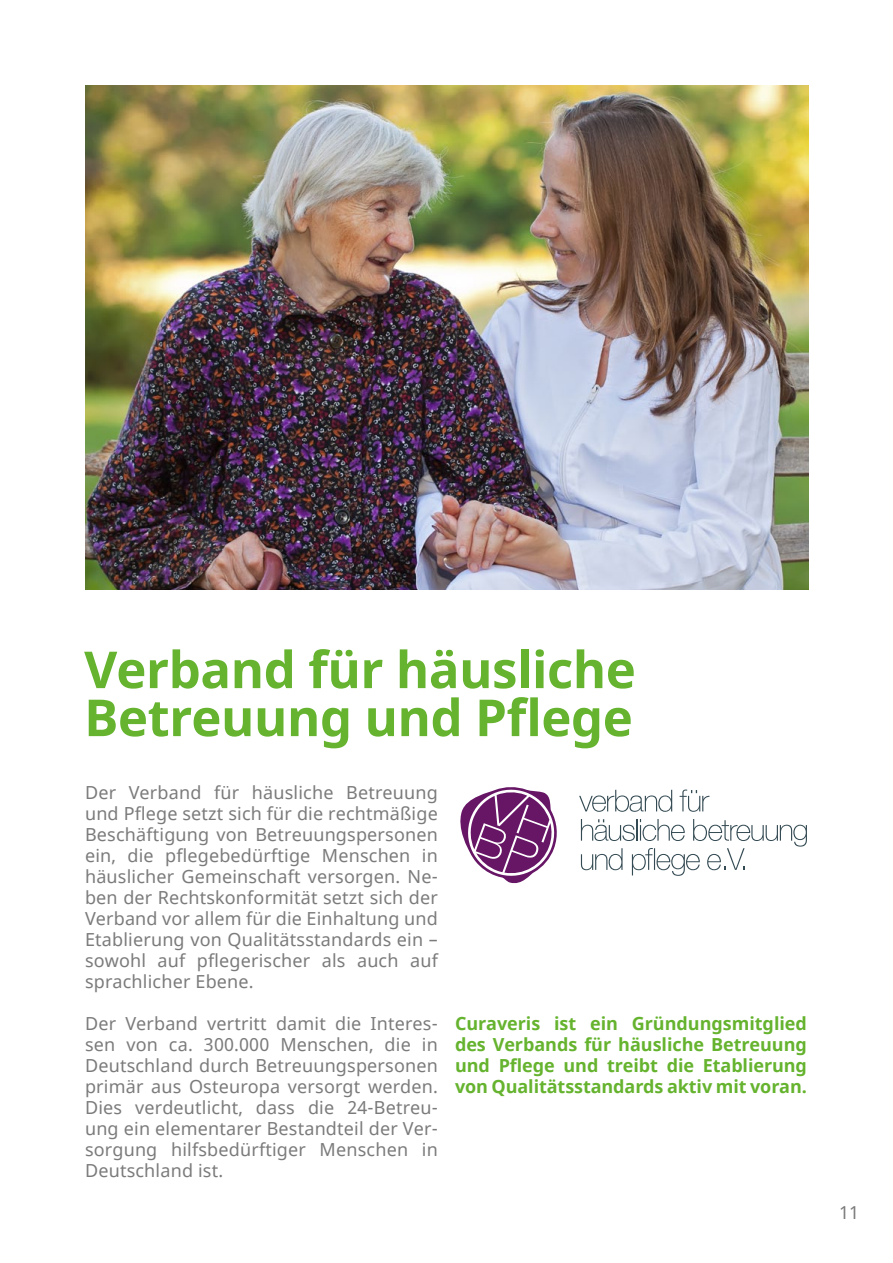
<style>
.page{position:relative;width:893px;height:1263px;background:#fff}
.page>*{position:absolute;margin:0;border:0;box-sizing:border-box;transform-origin:0 0}
.t1{font:700 51px/48px "Noto Sans";letter-spacing:-.01em;color:#65b32e}
.t2{font:18px/21px "Noto Sans";letter-spacing:.01em;color:#7c7b7b;text-align:justify}
.t3{font:700 18px/21px "Noto Sans";color:#65b32e;text-align:justify}
</style>
<div class="page">
<img style="left:85px;top:85px;width:724px;height:504px">
<svg style="left:579px;top:790px;width:93px;height:22px"></svg>
<svg style="left:680px;top:789px;width:29px;height:23px"></svg>
<svg style="left:581px;top:819px;width:226px;height:57px"></svg>
<svg style="left:460px;top:787px;width:97px;height:97px"></svg>
<h1 class="t1" style="left:84px;top:647px;width:553px">Verband für häusliche<br>Betreuung und Pflege</h1>
<p class="t2" style="left:85px;top:783px;width:354px">Der Verband für häusliche Betreuung und Pflege setzt sich für die rechtmäßige Beschäftigung von Betreuungspersonen ein, die pflegebedürftige Menschen in häuslicher Gemeinschaft versorgen. Ne&shy;ben der Rechtskonformität setzt sich der Verband vor allem für die Einhaltung und Etablierung von Qualitätsstandards ein – sowohl auf pflegerischer als auch auf sprachlicher Ebene.</p>
<p class="t2" style="left:85px;top:1014px;width:354px">Der Verband vertritt damit die Interes&shy;sen von ca. 300.000 Menschen, die in Deutschland durch Betreuungspersonen primär aus Osteuropa versorgt werden.<br>Dies verdeutlicht, dass die 24-Betreu&shy;ung ein elementarer Bestandteil der Ver&shy;sorgung hilfsbedürftiger Menschen in Deutschland ist.</p>
<p class="t3" style="left:455px;top:1014px;width:353px">Curaveris ist ein Gründungsmitglied des Verbands für häusliche Betreuung und Pflege und treibt die Etablierung von Qualitätsstandards aktiv mit voran.</p>
<p class="t2" style="left:839px;top:1203px;width:21px">11</p>
</div>
